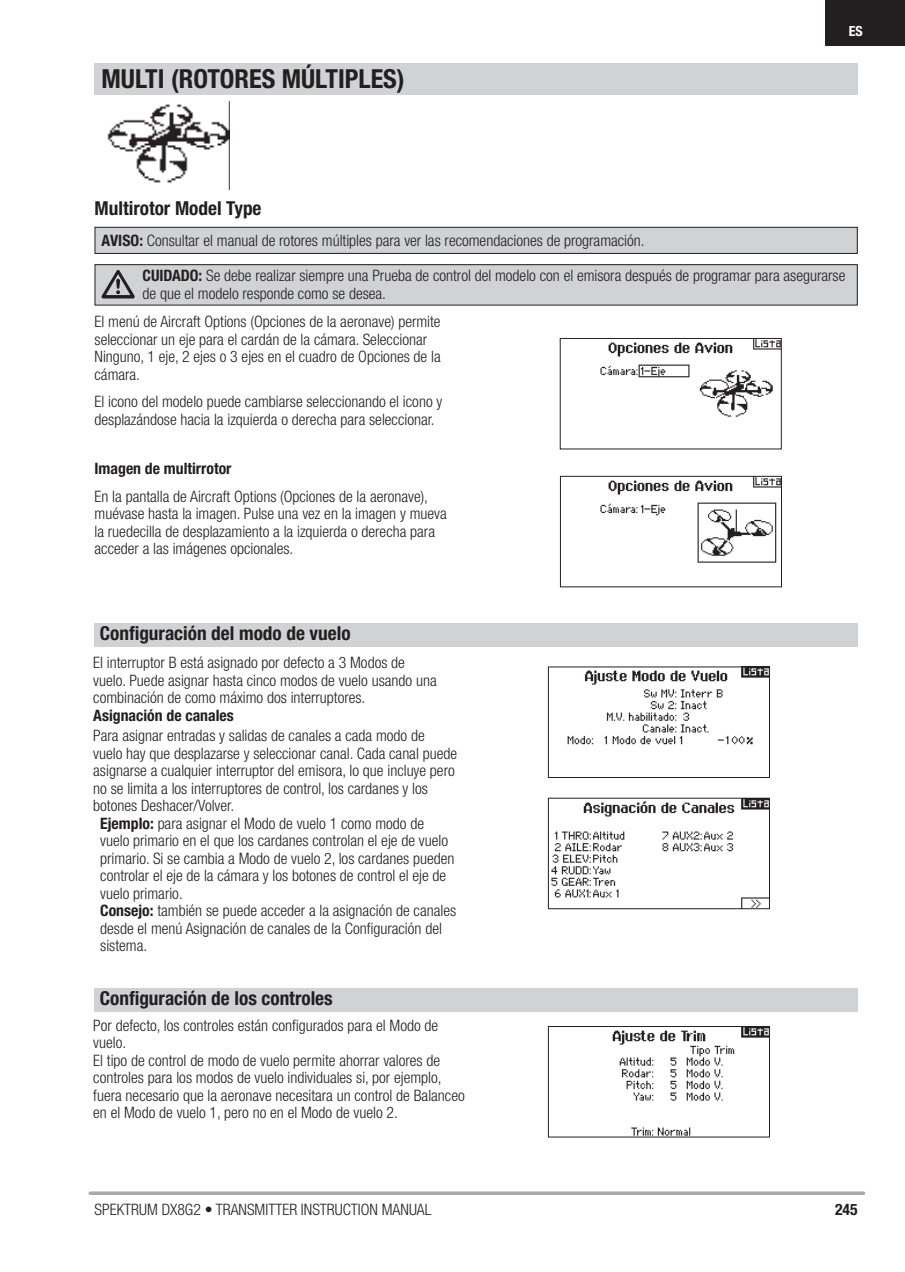
<style>
.page{position:relative;width:905px;height:1272px;background:#fff}
.page>*{position:absolute;margin:0;border:0;box-sizing:border-box;transform-origin:0 0}
.t1{font:700 condensed 26.25px "Helvetica Neue LT Std";color:#231f20}
.t2{font:700 condensed 19.25px "Helvetica Neue LT Std";color:#231f20}
.t3{font:300 condensed 15.75px/17.5px "Helvetica Neue LT Std";color:#231f20}
.t4{font:700 condensed 15.75px "Helvetica Neue LT Std";color:#231f20}
.t5{font:700 condensed 14px "Helvetica Neue LT Std";color:#fff}
.s1{font-weight:700}
</style>
<div class="page">
<svg style="left:90px;top:1191px;width:773px;height:4px;background:#b2b3b6"></svg>
<div style="left:825px;top:0;width:80px;height:45px;background:#231f20"></div>
<img style="left:551px;top:800px;width:217px;height:107px">
<div style="left:548px;top:798px;width:222px;height:111px;border:1px solid #231f20"></div>
<img style="left:612px;top:1028px;width:156px;height:107px">
<div style="left:548px;top:1026px;width:222px;height:111px;border:1px solid #231f20"></div>
<div style="left:95px;top:265px;width:762px;height:40px;background:#d1d2d4"></div>
<div style="left:94px;top:264px;width:763px;height:41px;border:1px solid #231f20"></div>
<div style="left:95px;top:227px;width:762px;height:26px;background:#d1d2d4"></div>
<div style="left:94px;top:227px;width:763px;height:27px;border:1px solid #231f20"></div>
<svg style="left:102px;top:270px;width:33px;height:28px"></svg>
<div style="left:94px;top:63px;width:763px;height:31px;background:#d1d2d4"></div>
<img style="left:107px;top:102px;width:122px;height:87px">
<div style="left:94px;top:623px;width:763px;height:23px;background:#d1d2d4"></div>
<div style="left:94px;top:988px;width:763px;height:24px;background:#d1d2d4"></div>
<img style="left:600px;top:340px;width:179px;height:77px">
<div style="left:560px;top:338px;width:221px;height:111px;border:1px solid #231f20"></div>
<img style="left:600px;top:478px;width:180px;height:85px">
<div style="left:560px;top:476px;width:222px;height:111px;border:1px solid #231f20"></div>
<img style="left:567px;top:668px;width:201px;height:77px">
<div style="left:548px;top:666px;width:222px;height:112px;border:1px solid #231f20"></div>
<h1 class="t1" style="left:102px;top:63px;width:92px">MULTI (rotores</h1>
<h1 class="t1" style="left:282px;top:63px;width:46px">múltiples</h1>
<h1 class="t1" style="left:397px;top:63px;width:9px">)</h1>
<p class="t5" style="left:848px;top:23px;width:15px">ES</p>
<p class="t2" style="left:94px;top:196px;width:168px">Multirotor Model Type</p>
<p class="t3" style="left:102px;top:232px;width:544px"><span class="s1">AVISO:</span> Consultar el manual de rotores múltiples para ver las recomendaciones de programación.</p>
<p class="t3" style="left:143px;top:267px;width:704px"><span class="s1">CUIDADO:</span> Se debe realizar siempre una Prueba de control del modelo con el emisora después de programar para asegurarse de que el modelo responde como se desea.</p>
<p class="t3" style="left:94px;top:313px;width:348px">El menú de Aircraft Options (Opciones de la aeronave) permite seleccionar un eje para el cardán de la cámara. Seleccionar Ninguno, 1 eje, 2 ejes o 3 ejes en el cuadro de Opciones de la cámara.</p>
<p class="t3" style="left:94px;top:393px;width:349px">El icono del modelo puede cambiarse seleccionando el icono y desplazándose hacia la izquierda o derecha para seleccionar.</p>
<p class="t4" style="left:94px;top:459px;width:138px">Imagen de multirrotor</p>
<p class="t3" style="left:94px;top:487px;width:354px">En la pantalla de Aircraft Options (Opciones de la aeronave), muévase hasta la imagen. Pulse una vez en la imagen y mueva la ruedecilla de desplazamiento a la izquierda o derecha para acceder a las imágenes opcionales.</p>
<p class="t2" style="left:100px;top:621px;width:252px">Configuración del modo de vuelo</p>
<p class="t3" style="left:93px;top:654px;width:345px">El interruptor B está asignado por defecto a 3 Modos de vuelo. Puede asignar hasta cinco modos de vuelo usando una combinación de como máximo dos interruptores.</p>
<p class="t4" style="left:93px;top:705px;width:142px">Asignación de canales</p>
<p class="t3" style="left:93px;top:727px;width:333px">Para asignar entradas y salidas de canales a cada modo de</p>
<p class="t3" style="left:93px;top:744px;width:365px">vuelo hay que desplazarse y seleccionar canal. Cada canal puede</p>
<p class="t3" style="left:93px;top:762px;width:363px">asignarse a cualquier interruptor del emisora, lo que incluye pero</p>
<p class="t3" style="left:93px;top:779px;width:336px">no se limita a los interruptores de control, los cardanes y los</p>
<p class="t3" style="left:93px;top:797px;width:142px">botones Deshacer/Volver.</p>
<p class="t3" style="left:100px;top:814px;width:325px"><span class="s1">Ejemplo:</span> para asignar el Modo de vuelo 1 como modo de</p>
<p class="t3" style="left:100px;top:832px;width:349px">vuelo primario en el que los cardanes controlan el eje de vuelo</p>
<p class="t3" style="left:100px;top:849px;width:356px">primario. Si se cambia a Modo de vuelo 2, los cardanes pueden</p>
<p class="t3" style="left:100px;top:867px;width:347px">controlar el eje de la cámara y los botones de control el eje de</p>
<p class="t3" style="left:100px;top:884px;width:84px">vuelo primario.</p>
<p class="t3" style="left:100px;top:902px;width:357px"><span class="s1">Consejo:</span> también se puede acceder a la asignación de canales</p>
<p class="t3" style="left:100px;top:919px;width:343px">desde el menú Asignación de canales de la Configuración del</p>
<p class="t3" style="left:100px;top:937px;width:48px">sistema.</p>
<p class="t2" style="left:100px;top:987px;width:234px">Configuración de los controles</p>
<p class="t3" style="left:93px;top:1016px;width:373px">Por defecto, los controles están configurados para el Modo de vuelo.<br>El tipo de control de modo de vuelo permite ahorrar valores de controles para los modos de vuelo individuales si, por ejemplo, fuera necesario que la aeronave necesitara un control de Balanceo en el Modo de vuelo 1, pero no en el Modo de vuelo 2.</p>
<p class="t3" style="left:94px;top:1200px;width:338px">SPEKTRUM DX8G2 • TRANSMITTER INSTRUCTION MANUAL</p>
<p class="t4" style="left:835px;top:1199px;width:24px">245</p>
</div>
